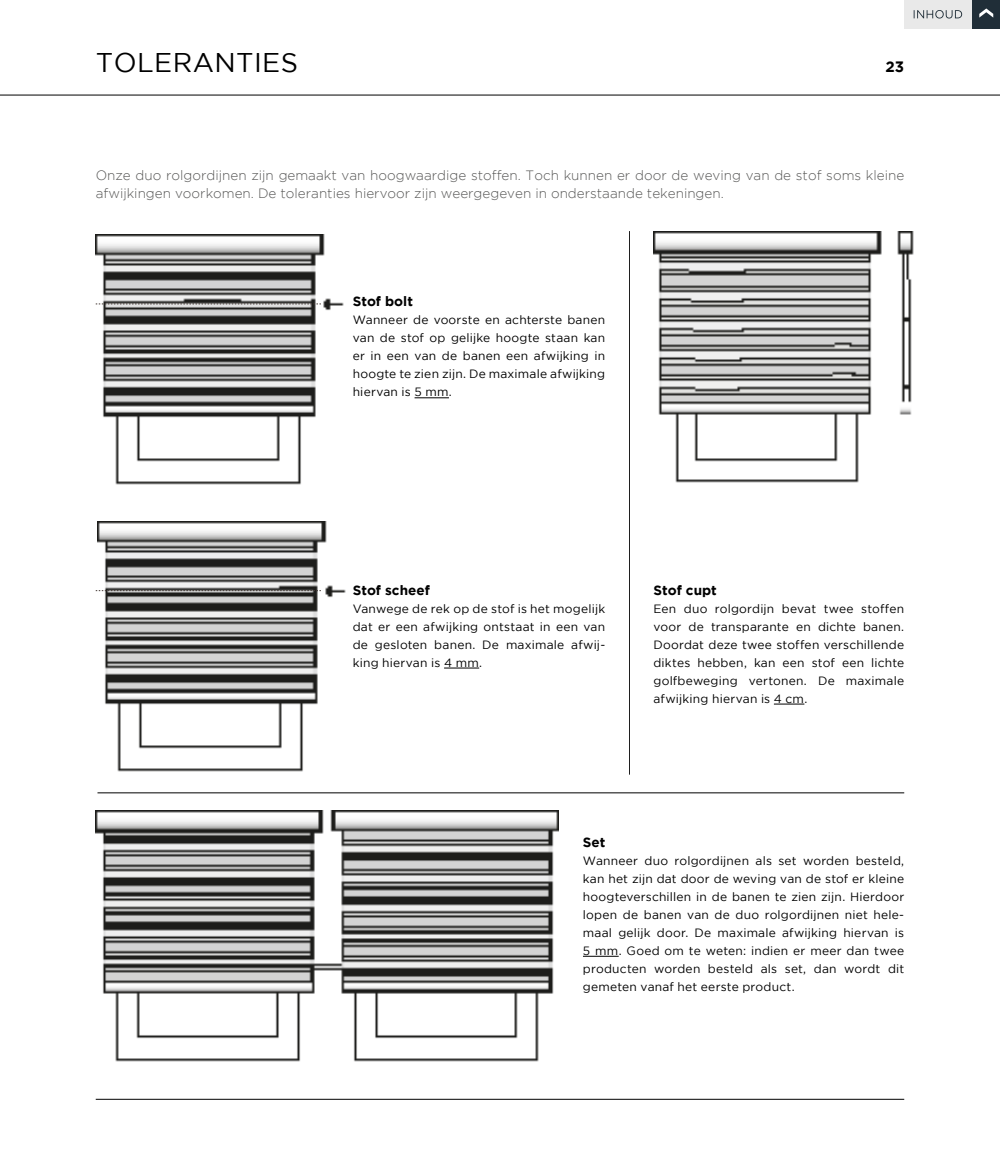
<style>
.page{position:relative;width:1000px;height:1149px;background:#fff}
.page>*{position:absolute;margin:0;border:0;box-sizing:border-box;transform-origin:0 0}
.t1{font:27px "Gotham";letter-spacing:.015em;color:#000}
.t2{font:700 15px "Gotham";color:#000}
.t3{font:300 13.5px/18px "Gotham";color:#575756}
.t4{font:700 13.5px "Gotham";color:#000}
.t5{font:12px/18px "Gotham";letter-spacing:.015em;color:#000;text-align:justify}
</style>
<div class="page">
<img style="left:653px;top:231px;width:261px;height:252px">
<hr style="left:773px;top:703px;width:31px;height:1px;background:#000">
<img style="left:96px;top:810px;width:462px;height:252px">
<hr style="left:583px;top:955px;width:35px;height:1px;background:#000">
<img style="left:97px;top:521px;width:249px;height:251px">
<img style="left:96px;top:234px;width:248px;height:251px">
<hr style="left:629px;top:231px;width:1px;height:543px;background:#000">
<hr style="left:97px;top:792px;width:807px;height:1px;background:#000">
<svg style="left:96px;top:303px;width:225px;height:1px"></svg>
<svg style="left:96px;top:590px;width:225px;height:1px"></svg>
<hr style="left:414px;top:397px;width:35px;height:1px;background:#000">
<hr style="left:444px;top:667px;width:35px;height:1px;background:#000">
<hr style="left:0;top:95px;width:999px;height:1px;background:#000">
<hr style="left:96px;top:1098px;width:808px;height:1px;background:#000">
<div style="left:971px;top:0;width:28px;height:29px;background:#202e38"></div>
<svg style="left:979px;top:8px;width:13px;height:10px"></svg>
<div style="left:904px;top:0;width:67px;height:29px;background:#e9e9e9"></div>
<svg style="left:913px;top:10px;width:48px;height:9px"></svg>
<h1 class="t1" style="left:96px;top:48px;width:203px">TOLERANTIES</h1>
<p class="t2" style="left:885px;top:58px;width:20px">23</p>
<p class="t3" style="left:96px;top:166px;width:809px">Onze duo rolgordijnen zijn gemaakt van hoogwaardige stoffen. Toch kunnen er door de weving van de stof soms kleine afwijkingen voorkomen. De toleranties hiervoor zijn weergegeven in onderstaande tekeningen.</p>
<p class="t4" style="left:352px;top:293px;width:62px">Stof bolt</p>
<p class="t5" style="left:352px;top:311px;width:254px">Wanneer de voorste en achterste banen van de stof op gelijke hoogte staan kan er in een van de banen een afwijking in hoogte te zien zijn. De maximale afwijking hiervan is 5 mm.</p>
<p class="t4" style="left:352px;top:581px;width:79px">Stof scheef</p>
<p class="t5" style="left:352px;top:599px;width:254px">Vanwege de rek op de stof is het mogelijk dat er een afwijking ontstaat in een van de gesloten banen. De maximale afwij&shy;king hiervan is 4 mm.</p>
<p class="t4" style="left:653px;top:581px;width:65px">Stof cupt</p>
<p class="t5" style="left:653px;top:599px;width:252px">Een duo rolgordijn bevat twee stoffen voor de transparante en dichte banen.<br>Doordat deze twee stoffen verschillende diktes hebben, kan een stof een lichte golfbeweging vertonen. De maximale afwijking hiervan is 4 cm.</p>
<p class="t4" style="left:583px;top:833px;width:24px">Set</p>
<p class="t5" style="left:582px;top:851px;width:323px">Wanneer duo rolgordijnen als set worden besteld, kan het zijn dat door de weving van de stof er kleine hoogteverschillen in de banen te zien zijn. Hierdoor lopen de banen van de duo rolgordijnen niet hele&shy;maal gelijk door. De maximale afwijking hiervan is 5 mm. Goed om te weten: indien er meer dan twee producten worden besteld als set, dan wordt dit gemeten vanaf het eerste product.</p>
</div>
